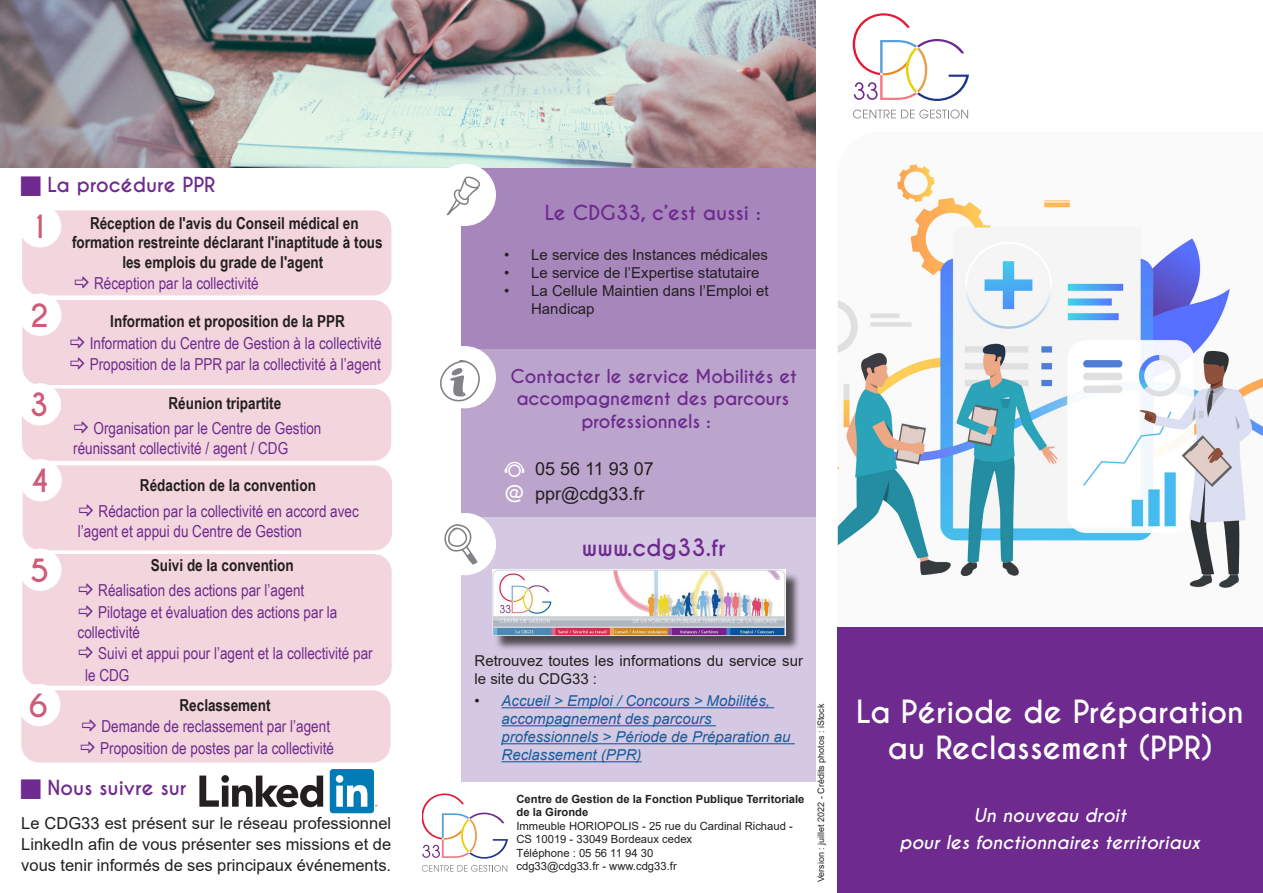
<style>
.page{position:relative;width:1263px;height:893px;background:#fff}
.page>*{position:absolute;margin:0;border:0;box-sizing:border-box;transform-origin:0 0}
.t1{font:700 30px/36px "Caviar Dreams";color:#fff;text-align:center}
.t2{font:700 30px "Caviar Dreams";color:#ce5b78}
.t3{font:700 22.5px "Caviar Dreams";color:#6e2a8e}
.t4{font:700 19.5px "Caviar Dreams";color:#6e2a8e}
.t5{font:700 18px/21.6px "Caviar Dreams";letter-spacing:-.01em;color:#6e2a8e;text-align:center}
.t6{font:italic 700 18px "Caviar Dreams";color:#fff}
.t7{font:18px "Arial";color:#231f20}
.t8{font:16.5px/19.5px "Arial Narrow";color:#6e2a8e}
.t9{font:700 16.5px/19.5px "Arial Narrow";color:#231f20;text-align:center}
.Paragraphe{font:16.5px/21px "Arial";color:#231f20;text-align:justify}
.t10{font:15px/18px "Arial";color:#231f20}
.t11{font:italic 15px/18px "Arial";color:#175d9e}
.t12{font:11.25px "Arial";color:#231f20}
.t13{font:700 11.25px "Arial";color:#231f20}
.t14{font:9px "Arial";color:#231f20}
.s1{color:#231f20}
</style>
<div class="page">
<img style="left:0;top:0;width:816px;height:168px">
<svg style="left:853px;top:110px;width:115px;height:9px"></svg>
<svg style="left:853px;top:13px;width:116px;height:88px"></svg>
<svg style="left:422px;top:865px;width:85px;height:7px"></svg>
<svg style="left:422px;top:793px;width:86px;height:66px"></svg>
<img style="left:838px;top:164px;width:425px;height:464px">
<div style="left:462px;top:168px;width:354px;height:183px;background:#a786bc"></div>
<div style="left:434px;top:164px;width:62px;height:62px;background:#fff;border-radius:50%"></div>
<div style="left:462px;top:349px;width:354px;height:170px;background:#bca5cd"></div>
<div style="left:434px;top:346px;width:62px;height:62px;background:#fff;border-radius:50%"></div>
<div style="left:462px;top:517px;width:354px;height:264px;background:#d5c8e2"></div>
<hr style="left:501px;top:707px;width:273px;height:1px;background:#175d9e">
<hr style="left:501px;top:725px;width:215px;height:1px;background:#175d9e">
<hr style="left:501px;top:743px;width:294px;height:1px;background:#175d9e">
<hr style="left:501px;top:761px;width:141px;height:1px;background:#175d9e">
<div style="left:434px;top:513px;width:62px;height:62px;background:#fff;border-radius:50%"></div>
<div style="left:22px;top:210px;width:369px;height:85px;background:#f3d6dd;border-radius:18px"></div>
<div style="left:19px;top:205px;width:42px;height:42px;background:#fff;border-radius:50%"></div>
<div style="left:494px;top:572px;width:307px;height:79px;background:#231f20;opacity:.75"></div>
<img style="left:492px;top:570px;width:293px;height:65px">
<div style="left:838px;top:628px;width:425px;height:265px;background:#6e2a8e"></div>
<div style="left:22px;top:300px;width:370px;height:85px;background:#f3d6dd;border-radius:18px"></div>
<div style="left:19px;top:294px;width:42px;height:42px;background:#fff;border-radius:50%"></div>
<div style="left:22px;top:389px;width:369px;height:72px;background:#f3d6dd;border-radius:18px"></div>
<div style="left:19px;top:383px;width:42px;height:43px;background:#fff;border-radius:50%"></div>
<div style="left:23px;top:465px;width:369px;height:85px;background:#f3d6dd;border-radius:18px"></div>
<div style="left:19px;top:459px;width:43px;height:42px;background:#fff;border-radius:50%"></div>
<div style="left:22px;top:554px;width:370px;height:132px;background:#f3d6dd;border-radius:18px"></div>
<div style="left:19px;top:549px;width:42px;height:42px;background:#fff;border-radius:50%"></div>
<div style="left:21px;top:690px;width:370px;height:73px;background:#f3d6dd;border-radius:18px"></div>
<div style="left:18px;top:684px;width:42px;height:42px;background:#fff;border-radius:50%"></div>
<svg style="left:199px;top:775px;width:124px;height:32px"></svg>
<div style="left:330px;top:769px;width:44px;height:44px;background:#007bb6;border-radius:3px"></div>
<svg style="left:336px;top:775px;width:31px;height:32px"></svg>
<p class="t4" style="left:48px;top:173px;width:169px">La procédure PPR</p>
<p class="t2" style="left:29px;top:209px;width:22px">1</p>
<p class="t2" style="left:30px;top:297px;width:21px">2</p>
<p class="t2" style="left:29px;top:387px;width:21px">3</p>
<p class="t2" style="left:30px;top:462px;width:21px">4</p>
<p class="t2" style="left:30px;top:552px;width:21px">5</p>
<p class="t2" style="left:29px;top:687px;width:20px">6</p>
<p class="t9" style="left:72px;top:212px;width:312px">Réception de l'avis du Conseil médical en formation restreinte déclarant l'inaptitude à tous les emplois du grade de l'agent</p>
<p class="t8" style="left:94px;top:273px;width:166px">Réception par la collectivité</p>
<p class="t9" style="left:110px;top:311px;width:236px">Information et proposition de la PPR</p>
<p class="t8" style="left:90px;top:332px;width:293px">Information du Centre de Gestion à la collectivité</p>
<p class="t8" style="left:90px;top:354px;width:293px">Proposition de la PPR par la collectivité à l’agent</p>
<p class="t9" style="left:169px;top:392px;width:114px">Réunion tripartite</p>
<p class="t8" style="left:94px;top:418px;width:229px">Organisation par le Centre de Gestion</p>
<p class="t8" style="left:73px;top:438px;width:217px">réunissant collectivité / agent / CDG</p>
<p class="t9" style="left:140px;top:475px;width:177px">Rédaction de la convention</p>
<p class="t8" style="left:78px;top:501px;width:282px;text-indent:21px">Rédaction par la collectivité en accord avec l’agent et appui du Centre de Gestion</p>
<p class="t9" style="left:151px;top:554px;width:144px">Suivi de la convention</p>
<p class="t8" style="left:98px;top:580px;width:208px">Réalisation des actions par l’agent</p>
<p class="t8" style="left:78px;top:602px;width:261px;text-indent:21px">Pilotage et évaluation des actions par la collectivité</p>
<p class="t8" style="left:85px;top:642px;width:289px;line-height:21.6px;text-indent:13px">Suivi et appui pour l’agent et la collectivité par le CDG</p>
<p class="t9" style="left:180px;top:694px;width:92px">Reclassement</p>
<p class="t8" style="left:101px;top:716px;width:230px">Demande de reclassement par l’agent</p>
<p class="t8" style="left:100px;top:738px;width:235px">Proposition de postes par la collectivité</p>
<p class="t4" style="left:48px;top:776px;width:140px">Nous suivre sur</p>
<p class="Paragraphe" style="left:21px;top:813px;width:371px">Le CDG33 est présent sur le réseau professionnel LinkedIn afin de vous présenter ses missions et de vous tenir informés de ses principaux événements.</p>
<p class="t4" style="left:545px;top:201px;width:218px">Le CDG33, c’est aussi :</p>
<p class="t10" style="left:504px;top:245px;width:265px">• Le service des Instances médicales</p>
<p class="t10" style="left:504px;top:263px;width:257px">• Le service de l’Expertise statutaire</p>
<p class="t10" style="left:531px;top:281px;width:239px;text-indent:-27px">• La Cellule Maintien dans l’Emploi et<br>Handicap</p>
<p class="t5" style="left:510px;top:366px;width:288px">Contacter le service Mobilités et accompagnement des parcours</p>
<p class="t5" style="left:581px;top:411px;width:131px">professionnels :</p>
<p class="t7" style="left:535px;top:456px;width:120px">05 56 11 93 07</p>
<p class="t7" style="left:535px;top:481px;width:111px">ppr@cdg33.fr</p>
<p class="t3" style="left:582px;top:534px;width:145px">www.cdg33.fr</p>
<p class="t10" style="left:474px;top:652px;width:330px">Retrouvez toutes les informations du service sur le site du CDG33 :</p>
<p class="t11" style="left:501px;top:692px;width:290px;text-indent:-27px"><span class="s1">•</span> Accueil &gt; Emploi / Concours &gt; Mobilités, accompagnement des parcours professionnels &gt; Période de Préparation au Reclassement (PPR)</p>
<p class="t13" style="left:516px;top:791px;width:289px">Centre de Gestion de la Fonction Publique Territoriale</p>
<p class="t13" style="left:516px;top:804px;width:73px">de la Gironde</p>
<p class="t12" style="left:516px;top:818px;width:278px">Immeuble HORIOPOLIS - 25 rue du Cardinal Richaud -</p>
<p class="t12" style="left:516px;top:832px;width:177px">CS 10019 - 33049 Bordeaux cedex</p>
<p class="t12" style="left:516px;top:845px;width:138px">Téléphone : 05 56 11 94 30</p>
<p class="t12" style="left:516px;top:859px;width:162px">cdg33@cdg33.fr - www.cdg33.fr</p>
<p class="t14" style="left:815px;top:882px;width:180px;rotate:-90deg">Version : juillet 2022 - Crédits photos : iStock</p>
<p class="t1" style="left:856px;top:695px;width:389px">La Période de Préparation au Reclassement (PPR)</p>
<p class="t6" style="left:974px;top:805px;width:154px">Un nouveau droit</p>
<p class="t6" style="left:900px;top:832px;width:302px">pour les fonctionnaires territoriaux</p>
</div>
